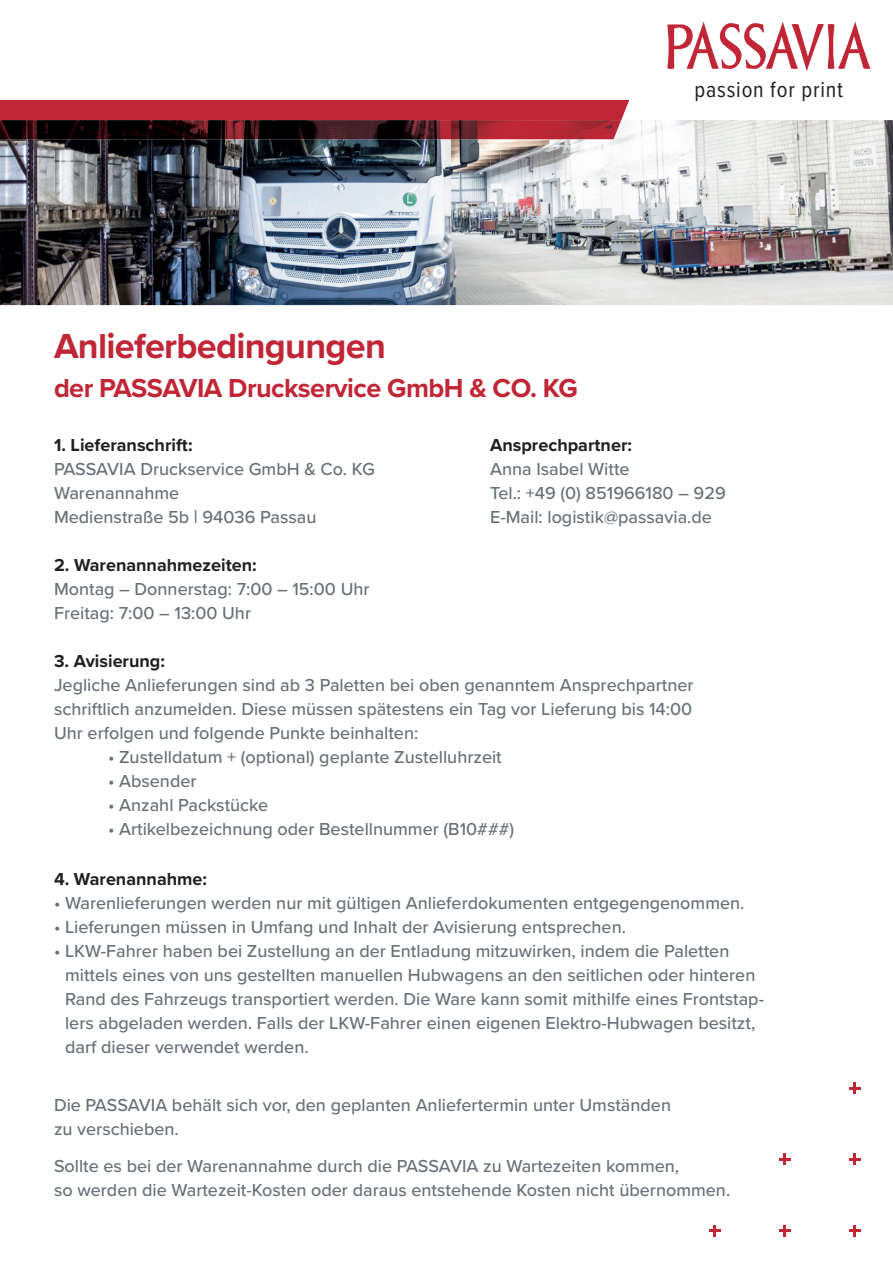
<style>
.page{position:relative;width:893px;height:1263px;background:#fff}
.page>*{position:absolute;margin:0;border:0;box-sizing:border-box;transform-origin:0 0}
.t1{font:700 36px "Proxima Nova";letter-spacing:-.02em;color:#c02636}
.t2{font:700 27px "Proxima Nova";letter-spacing:-.02em;color:#c02636}
.t3{font:22.65px "Proxima Nova Cond";letter-spacing:.035em;color:#231f20}
.t4{font:500 18px/24px "Proxima Nova";color:#697077}
.t5{font:700 18px "Proxima Nova";color:#231f20}
.s1{font-family:"Trade Gothic Cond Eighteen";font-weight:400}
</style>
<div class="page">
<img style="left:0;top:120px;width:893px;height:185px">
<svg style="left:667px;top:21px;width:203px;height:50px"></svg>
<div style="left:0;top:100px;width:629px;height:20px;background:#c02636"></div>
<img style="left:0;top:120px;width:621px;height:19px">
<svg style="left:849px;top:1082px;width:11px;height:12px"></svg>
<svg style="left:849px;top:1153px;width:11px;height:12px"></svg>
<svg style="left:779px;top:1153px;width:11px;height:12px"></svg>
<svg style="left:709px;top:1225px;width:11px;height:11px"></svg>
<svg style="left:849px;top:1225px;width:11px;height:11px"></svg>
<svg style="left:779px;top:1225px;width:11px;height:11px"></svg>
<h1 class="t1" style="left:54px;top:319px;width:333px">Anlieferbedingungen</h1>
<h2 class="t2" style="left:54px;top:368px;width:525px">der PASSAVIA Druckservice GmbH &amp; CO. KG</h2>
<p class="t3" style="left:694px;top:73px;width:150px">passion for print</p>
<p class="t5" style="left:54px;top:432px;width:140px">1. Lieferanschrift:</p>
<p class="t4" style="left:54px;top:457px;width:322px">PASSAVIA Druckservice GmbH &amp; Co. KG<br>Warenannahme<br>Medienstraße 5b <span class="s1">l</span> 94036 Passau</p>
<p class="t5" style="left:54px;top:552px;width:204px">2. Warenannahmezeiten:</p>
<p class="t4" style="left:54px;top:577px;width:317px">Montag – Donnerstag: 7:00 – 15:00 Uhr<br>Freitag: 7:00 – 13:00 Uhr</p>
<p class="t5" style="left:54px;top:648px;width:112px">3. Avisierung:</p>
<p class="t4" style="left:54px;top:673px;width:641px;text-align:justify">Jegliche Anlieferungen sind ab 3 Paletten bei oben genanntem Ansprechpartner schriftlich anzumelden. Diese müssen spätestens ein Tag vor Lieferung bis 14:00<br>Uhr erfolgen und folgende Punkte beinhalten:</p>
<p class="t4" style="left:108px;top:745px;width:395px">• Zustelldatum + (optional) geplante Zustelluhrzeit</p>
<p class="t4" style="left:108px;top:769px;width:90px">• Absender</p>
<p class="t4" style="left:108px;top:793px;width:162px">• Anzahl Packstücke</p>
<p class="t4" style="left:108px;top:817px;width:408px">• Artikelbezeichnung oder Bestellnummer (B10###)</p>
<p class="t5" style="left:490px;top:432px;width:143px">Ansprechpartner:</p>
<p class="t4" style="left:490px;top:457px;width:237px">Anna Isabel Witte<br>Tel.: +49 (0) 851966180 – 929<br>E-Mail: logistik@passavia.de</p>
<p class="t5" style="left:54px;top:865px;width:155px">4. Warenannahme:</p>
<p class="t4" style="left:54px;top:890px;width:692px">• Warenlieferungen werden nur mit gültigen Anlieferdokumenten entgegengenommen.</p>
<p class="t4" style="left:54px;top:914px;width:573px">• Lieferungen müssen in Umfang und Inhalt der Avisierung entsprechen.</p>
<p class="t4" style="left:65px;top:938px;width:700px;text-indent:-11px">• LKW-Fahrer haben bei Zustellung an der Entladung mitzuwirken, indem die Paletten mittels eines von uns gestellten manuellen Hubwagens an den seitlichen oder hinteren Rand des Fahrzeugs transportiert werden. Die Ware kann somit mithilfe eines Frontstap&shy;lers abgeladen werden. Falls der LKW-Fahrer einen eigenen Elektro-Hubwagen besitzt, darf dieser verwendet werden.</p>
<p class="t4" style="left:54px;top:1092px;width:619px">Die PASSAVIA behält sich vor, den geplanten Anliefertermin unter Umständen zu verschieben.</p>
<p class="t4" style="left:54px;top:1153px;width:678px">Sollte es bei der Warenannahme durch die PASSAVIA zu Wartezeiten kommen,<br>so werden die Wartezeit-Kosten oder daraus entstehende Kosten nicht übernommen.</p>
</div>
